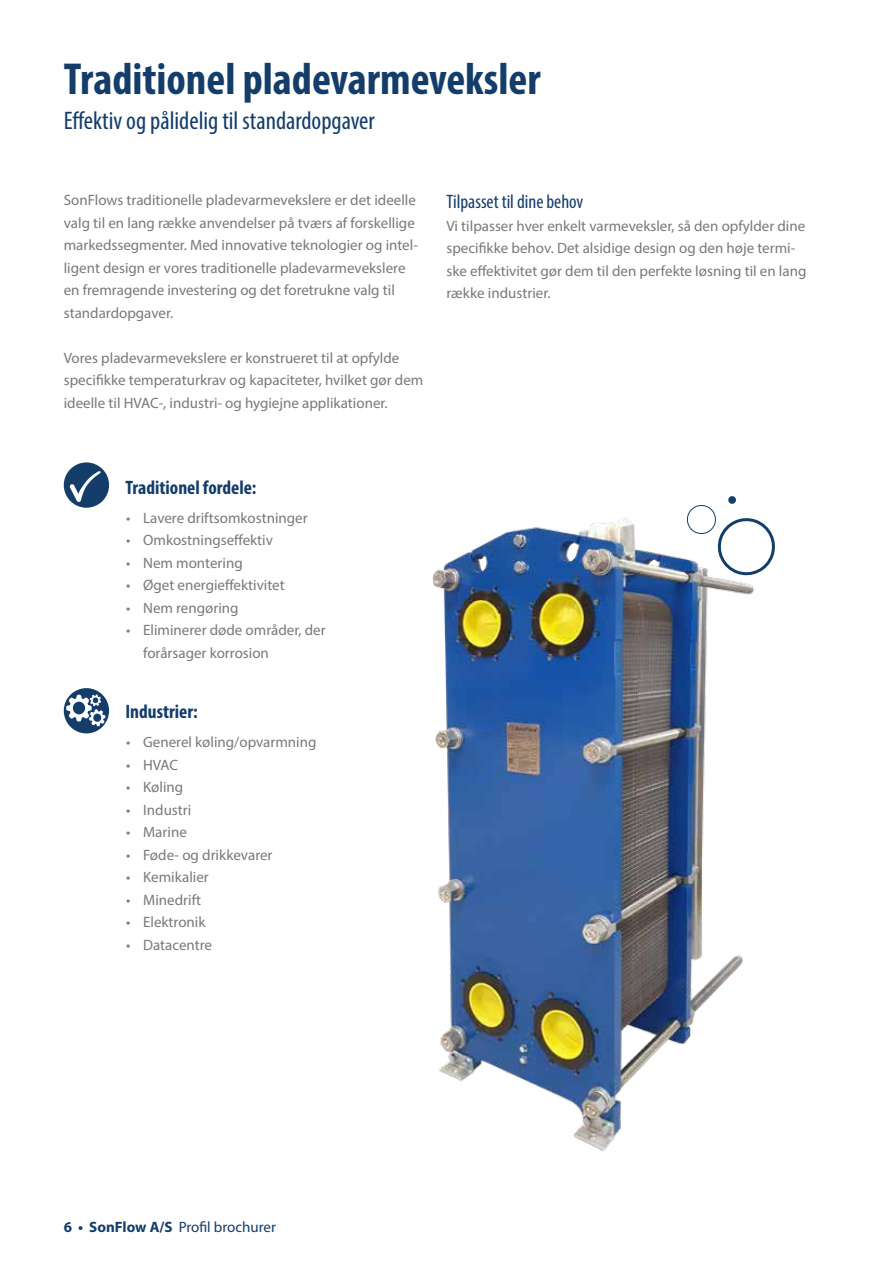
<style>
.page{position:relative;width:893px;height:1263px;background:#fff}
.page>*{position:absolute;margin:0;border:0;box-sizing:border-box;transform-origin:0 0}
.t1{font:700 condensed 45px "Myriad Pro";color:#143d6a}
.t2{font:condensed 25.5px "Myriad Pro";color:#143d6a}
.t3{font:700 condensed 19.5px "Myriad Pro";color:#143d6a}
.t4{font:condensed 19.5px "Myriad Pro";color:#143d6a}
.t5{font:15px/22.5px "Myriad Pro";color:#7a797a}
.t6{font:15px "Myriad Pro";color:#143d6a}
.s1{font-weight:700}
</style>
<div class="page">
<svg style="left:691px;top:496px;width:45px;height:13px"></svg>
<img style="left:432px;top:509px;width:343px;height:643px">
<div style="left:64px;top:462px;width:45px;height:46px;background:#143d6a;border-radius:50%"></div>
<svg style="left:70px;top:471px;width:31px;height:31px"></svg>
<div style="left:64px;top:688px;width:45px;height:45px;background:#143d6a;border-radius:50%"></div>
<svg style="left:66px;top:694px;width:40px;height:32px"></svg>
<h1 class="t1" style="left:64px;top:50px;width:478px">Traditionel pladevarmeveksler</h1>
<h2 class="t2" style="left:64px;top:105px;width:313px">Effektiv og pålidelig til standardopgaver</h2>
<p class="t5" style="left:64px;top:188px;width:356px">SonFlows traditionelle pladevarmevekslere er det ideelle valg til en lang række anvendelser på tværs af forskellige markedssegmenter. Med innovative teknologier og intel&shy;ligent design er vores traditionelle pladevarmevekslere en fremragende investering og det foretrukne valg til standardopgaver.</p>
<p class="t5" style="left:64px;top:346px;width:361px">Vores pladevarmevekslere er konstrueret til at opfylde specifikke temperaturkrav og kapaciteter, hvilket gør dem ideelle til HVAC-, industri- og hygiejne applikationer.</p>
<h3 class="t4" style="left:446px;top:190px;width:138px">Tilpasset til dine behov</h3>
<p class="t5" style="left:446px;top:214px;width:361px">Vi tilpasser hver enkelt varmeveksler, så den opfylder dine specifikke behov. Det alsidige design og den høje termi&shy;ske effektivitet gør dem til den perfekte løsning til en lang række industrier.</p>
<h3 class="t3" style="left:125px;top:476px;width:132px">Traditionel fordele:</h3>
<p class="t5" style="left:126px;top:506px;width:183px">• Lavere driftsomkostninger</p>
<p class="t5" style="left:126px;top:529px;width:148px">• Omkostningseffektiv</p>
<p class="t5" style="left:126px;top:551px;width:118px">• Nem montering</p>
<p class="t5" style="left:126px;top:574px;width:160px">• Øget energieffektivitet</p>
<p class="t5" style="left:126px;top:596px;width:114px">• Nem rengøring</p>
<p class="t5" style="left:143px;top:619px;width:184px;text-indent:-17px">• Eliminerer døde områder, der forårsager korrosion</p>
<h3 class="t3" style="left:125px;top:699px;width:74px">Industrier:</h3>
<p class="t5" style="left:126px;top:731px;width:192px">• Generel køling/opvarmning</p>
<p class="t5" style="left:126px;top:753px;width:53px">• HVAC</p>
<p class="t5" style="left:126px;top:776px;width:59px">• Køling</p>
<p class="t5" style="left:126px;top:798px;width:67px">• Industri</p>
<p class="t5" style="left:126px;top:821px;width:62px">• Marine</p>
<p class="t5" style="left:126px;top:843px;width:148px">• Føde- og drikkevarer</p>
<p class="t5" style="left:126px;top:866px;width:84px">• Kemikalier</p>
<p class="t5" style="left:126px;top:888px;width:77px">• Minedrift</p>
<p class="t5" style="left:126px;top:911px;width:81px">• Elektronik</p>
<p class="t5" style="left:126px;top:933px;width:88px">• Datacentre</p>
<p class="t6" style="left:64px;top:1218px;width:214px"><span class="s1">6 • SonFlow A/S</span> Profil brochurer</p>
</div>
